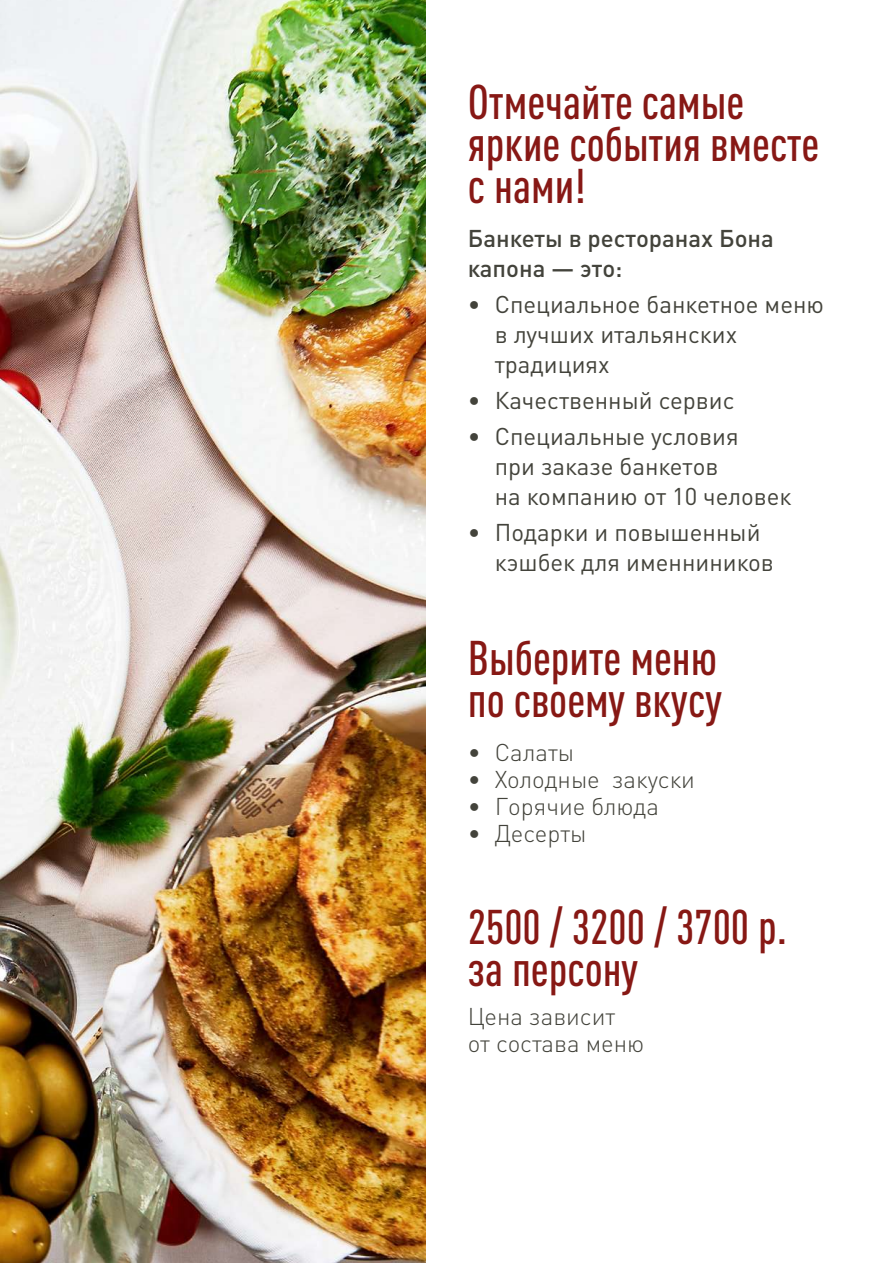
<style>
.page{position:relative;width:893px;height:1263px;background:#fff}
.page>*{position:absolute;margin:0;border:0;box-sizing:border-box;transform-origin:0 0}
.t1{font:500 condensed 48px/42px "DIN Pro";color:#871814}
.t2{font:500 condensed 48px/42px "DIN Pro";color:#871815}
.t3{font:24px/30px "DIN Pro";color:#43433b}
.t4{font:300 24px/27px "DIN Pro";color:#43433b}
.t5{font:500 24px/30px "DIN Pro";color:#43433b}
</style>
<div class="page">
<img style="left:0;top:0;width:425px;height:1263px">
<h1 class="t2" style="left:468px;top:77px;width:353px">Отмечайте самые яркие события вместе с нами!</h1>
<p class="t5" style="left:468px;top:220px;width:308px">Банкеты в ресторанах Бона капона — это:</p>
<p class="t3" style="left:495px;top:287px;width:331px;text-indent:-27px">• Специальное банкетное меню в лучших итальянских традициях</p>
<p class="t3" style="left:468px;top:383px;width:268px">• Качественный сервис</p>
<p class="t3" style="left:495px;top:419px;width:298px;text-indent:-27px">• Специальные условия<br>при заказе банкетов<br>на компанию от 10 человек</p>
<p class="t3" style="left:495px;top:515px;width:281px;text-indent:-27px">• Подарки и повышенный кэшбек для именниников</p>
<h1 class="t1" style="left:468px;top:633px;width:256px">Выберите меню по своему вкусу</h1>
<p class="t4" style="left:468px;top:736px;width:108px">• Салаты</p>
<p class="t4" style="left:468px;top:763px;width:229px">• Холодные закуски</p>
<p class="t4" style="left:468px;top:790px;width:193px">• Горячие блюда</p>
<p class="t4" style="left:468px;top:817px;width:120px">• Десерты</p>
<h1 class="t1" style="left:468px;top:902px;width:321px">2500 / 3200 / 3700 р. за персону</h1>
<p class="t4" style="left:468px;top:1001px;width:178px">Цена зависит<br>от состава меню</p>
</div>
